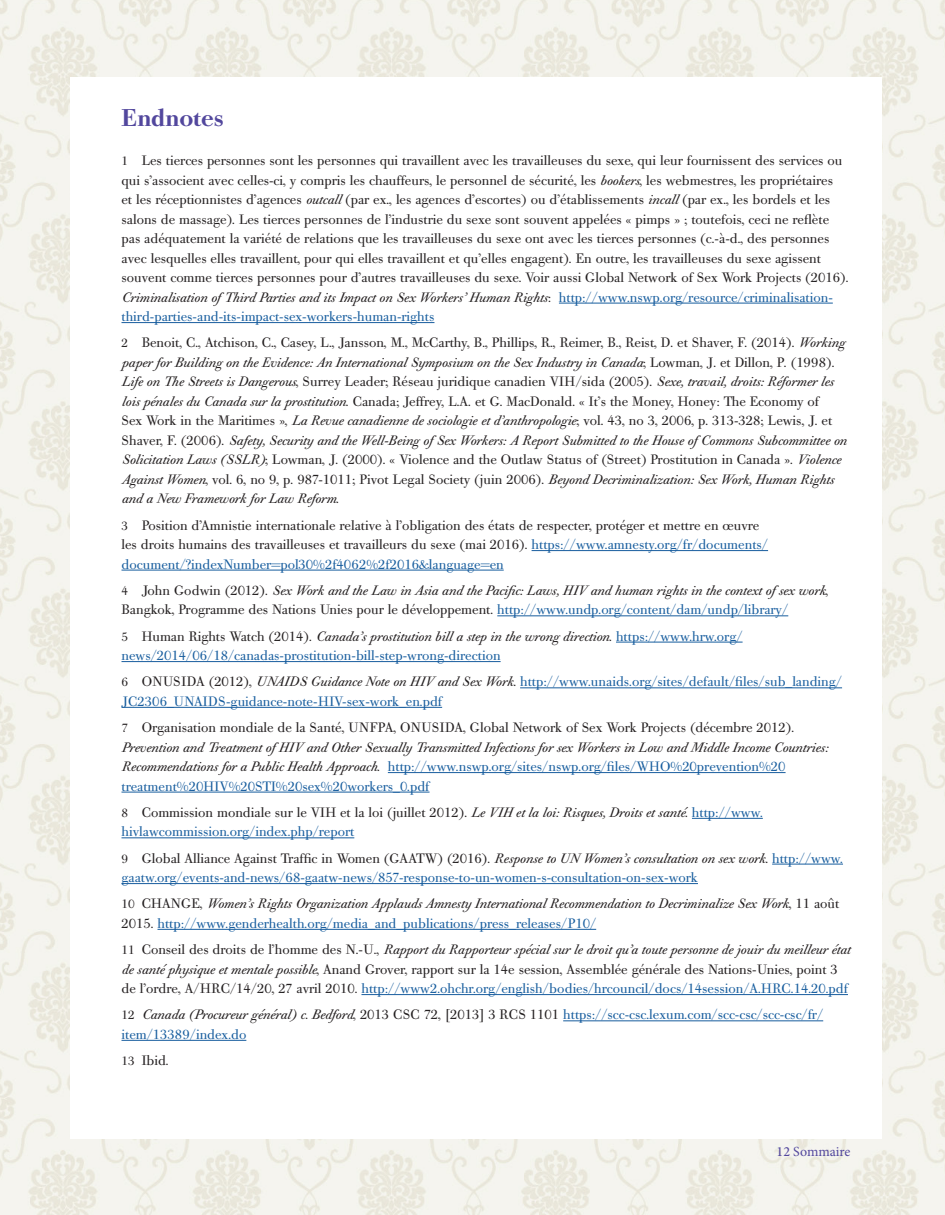
<style>
.page{position:relative;width:945px;height:1215px;background:#fff}
.page>*{position:absolute;margin:0;border:0;box-sizing:border-box;transform-origin:0 0}
.t1{font:500 24px "Bodoni Old Face BE";letter-spacing:-.005em;color:#52479d}
.t2{font:13.95px "Minion Pro";letter-spacing:-.005em;color:#52479d}
.t3{font:13.5px/19.5px "Bodoni Old Face BE";color:#231f20}
.t4{font:italic 13.5px/19.5px "Bodoni Old Face BE";color:#231f20}
.t5{font:13.5px/19.5px "Bodoni Old Face BE";color:#175d9e}
.s1{font-size:12.3px}
.s2{font-style:italic}
.s3{color:#175d9e}
.s4{font-style:normal;font-size:12.3px}
.s5{font-style:normal}
.s6{font-style:normal;color:#175d9e}
.s7{font-size:12.3px;color:#231f20}
.s8{color:#231f20}
.s9{font-style:italic;color:#231f20}
.s10{font-weight:500}
</style>
<div class="page">
<img style="left:0;top:0;width:945px;height:1215px">
<div style="left:71px;top:77px;width:811px;height:1061px;background:#fff"></div>
<hr style="left:559px;top:303px;width:274px;height:1px;background:#175d9e">
<hr style="left:122px;top:322px;width:312px;height:1px;background:#175d9e">
<hr style="left:532px;top:550px;width:236px;height:1px;background:#175d9e">
<hr style="left:122px;top:570px;width:382px;height:1px;background:#175d9e">
<hr style="left:497px;top:616px;width:291px;height:1px;background:#175d9e">
<hr style="left:616px;top:642px;width:127px;height:1px;background:#175d9e">
<hr style="left:122px;top:661px;width:379px;height:1px;background:#175d9e">
<hr style="left:520px;top:688px;width:322px;height:1px;background:#175d9e">
<hr style="left:122px;top:707px;width:320px;height:1px;background:#175d9e">
<hr style="left:388px;top:772px;width:398px;height:1px;background:#175d9e">
<hr style="left:122px;top:792px;width:308px;height:1px;background:#175d9e">
<hr style="left:692px;top:818px;width:71px;height:1px;background:#175d9e">
<hr style="left:122px;top:838px;width:232px;height:1px;background:#175d9e">
<hr style="left:772px;top:864px;width:71px;height:1px;background:#175d9e">
<hr style="left:122px;top:883px;width:576px;height:1px;background:#175d9e">
<hr style="left:158px;top:929px;width:438px;height:1px;background:#175d9e">
<hr style="left:361px;top:994px;width:487px;height:1px;background:#175d9e">
<hr style="left:563px;top:1021px;width:260px;height:1px;background:#175d9e">
<hr style="left:122px;top:1040px;width:124px;height:1px;background:#175d9e">
<p class="t1" style="left:122px;top:103px;width:104px">Endnotes</p>
<p class="t3" style="left:122px;top:151px;width:729px"><span class="s1">1</span> Les tierces personnes sont les personnes qui travaillent avec les travailleuses du sexe, qui leur fournissent des services ou qui s’associent avec celles-ci, y compris les chauffeurs, le personnel de sécurité, les <span class="s2">bookers</span>, les webmestres, les propriétaires<br>et les réceptionnistes d’agences <span class="s2">outcall</span> (par ex., les agences d’escortes) ou d’établissements <span class="s2">incall</span> (par ex., les bordels et les salons de massage). Les tierces personnes de l’industrie du sexe sont souvent appelées « pimps » ; toutefois, ceci ne reflète pas adéquatement la variété de relations que les travailleuses du sexe ont avec les tierces personnes (c.-à-d., des personnes avec lesquelles elles travaillent, pour qui elles travaillent et qu’elles engagent). En outre, les travailleuses du sexe agissent souvent comme tierces personnes pour d’autres travailleuses du sexe. Voir aussi Global Network of Sex Work Projects (2016).<br><span class="s2">Criminalisation ofThird Parties and its Impact on Sex Workers’ Human Rights</span>: <span class="s3">http://www.nswp.org/resource/criminalisation&shy;third-parties-and-its-impact-sex-workers-human-rights</span></p>
<p class="t3" style="left:122px;top:333px;width:727px"><span class="s1">2</span> Benoit, C., Atchison, C., Casey, L., Jansson, M., McCarthy, B., Phillips, R., Reimer, B., Reist, D. et Shaver, F. (2014). <span class="s2">Working paper for Building on the Evidence: An International Symposium on the Sex Industry in Canada</span>; Lowman, J. et Dillon, P. (1998).<br><span class="s2">Life on The Streets is Dangerous</span>, Surrey Leader; Réseau juridique canadien VIH/sida (2005). <span class="s2">Sexe, travail, droits: Réformer les lois pénales du Canada sur la prostitution</span>. Canada; Jeffrey, L.A. et G. MacDonald. « It’s the Money, Honey: The Economy of<br>Sex Work in the Maritimes », <span class="s2">La Revue canadienne de sociologie et d’anthropologie</span>; vol. 43, no 3, 2006, p. 313-328; Lewis, J. et Shaver, F. (2006). <span class="s2">Safety, Security and the Well-Being ofSex Workers: A Report Submitted to the House ofCommons Subcommittee on Solicitation Laws (SSLR)</span>; Lowman, J. (2000). « Violence and the Outlaw Status of (Street) Prostitution in Canada ». <span class="s2">Violence Against Women</span>, vol. 6, no 9, p. 987-1011; Pivot Legal Society (juin 2006). <span class="s2">Beyond Decriminalization: Sex Work, Human Rights and a New Framework for Law Reform</span>.</p>
<p class="t3" style="left:122px;top:515px;width:648px"><span class="s1">3</span> Position d’Amnistie internationale relative à l’obligation des états de respecter, protéger et mettre en œuvre les droits humains des travailleuses et travailleurs du sexe (mai 2016). <span class="s3">https://www.amnesty.org/fr/documents/ document/?indexNumber=pol30%2f4062%2f2016&amp;language=en</span></p>
<p class="t4" style="left:122px;top:581px;width:708px"><span class="s4">4</span> <span class="s5">John Godwin (2012).</span> Sex Work and the Law in Asia and the Pacific: Laws, HIV and human rights in the context ofsex work<span class="s5">,<br>Bangkok, Programme des Nations Unies pour le développement.</span> <span class="s6">http://www.undp.org/content/dam/undp/library/</span></p>
<p class="t5" style="left:122px;top:626px;width:623px"><span class="s7">5</span> <span class="s8">Human Rights Watch (2014).</span> <span class="s9">Canada’s prostitution bill a step in the wrong direction</span><span class="s8">.</span> https://www.hrw.org/ news/2014/06/18/canadas-prostitution-bill-step-wrong-direction</p>
<p class="t5" style="left:122px;top:672px;width:722px"><span class="s7">6</span> <span class="s8">ONUSIDA (2012),</span> <span class="s9">UNAIDS Guidance Note on HIV and Sex Work</span><span class="s8">.</span> http://www.unaids.org/sites/default/files/sub_landing/<br>JC2306_UNAIDS-guidance-note-HIV-sex-work_en.pdf</p>
<p class="t4" style="left:122px;top:718px;width:708px"><span class="s4">7</span> <span class="s5">Organisation mondiale de la Santé, UNFPA, ONUSIDA, Global Network of Sex Work Projects (décembre 2012).<br></span>Prevention and Treatment ofHIV and Other Sexually Transmitted Infections for sex Workers in Low and Middle Income Countries:<br>Recommendations for a Public Health Approach<span class="s5">.</span> <span class="s6">http://www.nswp.org/sites/nswp.org/files/WHO%20prevention%20 treatment%20HIV%20STI%20sex%20workers_0.pdf</span></p>
<p class="t3" style="left:122px;top:803px;width:643px"><span class="s1">8</span> Commission mondiale sur le VIH et la loi (juillet 2012). <span class="s2">Le VIH et la loi: Risques, Droits et santé</span>. <span class="s3">http://www. hivlawcommission.org/index.php/report</span></p>
<p class="t5" style="left:122px;top:848px;width:723px"><span class="s7">9</span> <span class="s8">Global Alliance Against Traffic in Women (GAATW) (2016).</span> <span class="s9">Response to UN Women’s consultation on sex work</span><span class="s8">.</span> http://www. gaatw.org/events-and-news/68-gaatw-news/857-response-to-un-women-s-consultation-on-sex-work</p>
<p class="t4" style="left:122px;top:894px;width:719px"><span class="s4">10</span> <span class="s5">CHANGE,</span> Women’s Rights Organization Applauds Amnesty International Recommendation to Decriminalize Sex Work<span class="s5">, 11 août<br>2015.</span> <span class="s6">http://www.genderhealth.org/media_and_publications/press_releases/P10/</span></p>
<p class="t3" style="left:122px;top:940px;width:730px"><span class="s1">11</span> Conseil des droits de l’homme des N.-U., <span class="s2">Rapport du Rapporteur spécial sur le droit qu’a toute personne de jouir du meilleur état de santé physique et mentale possible</span>, Anand Grover, rapport sur la 14e session, Assemblée générale des Nations-Unies, point 3 de l’ordre, A/HRC/14/20, 27 avril 2010. <span class="s3">http://www2.ohchr.org/english/bodies/hrcouncil/docs/14session/A.HRC.14.20.pdf</span></p>
<p class="t5" style="left:122px;top:1005px;width:703px"><span class="s7">12</span> <span class="s9">Canada (Procureur général) c. Bedford</span><span class="s8">, 2013 CSC 72, [2013] 3 RCS 1101</span> https://scc-csc.lexum.com/scc-csc/scc-csc/fr/ item/13389/index.do</p>
<p class="t3" style="left:122px;top:1051px;width:49px"><span class="s1">13</span> Ibid.</p>
<p class="t2" style="left:777px;top:1142px;width:75px"><span class="s10">12</span> Sommaire</p>
</div>
